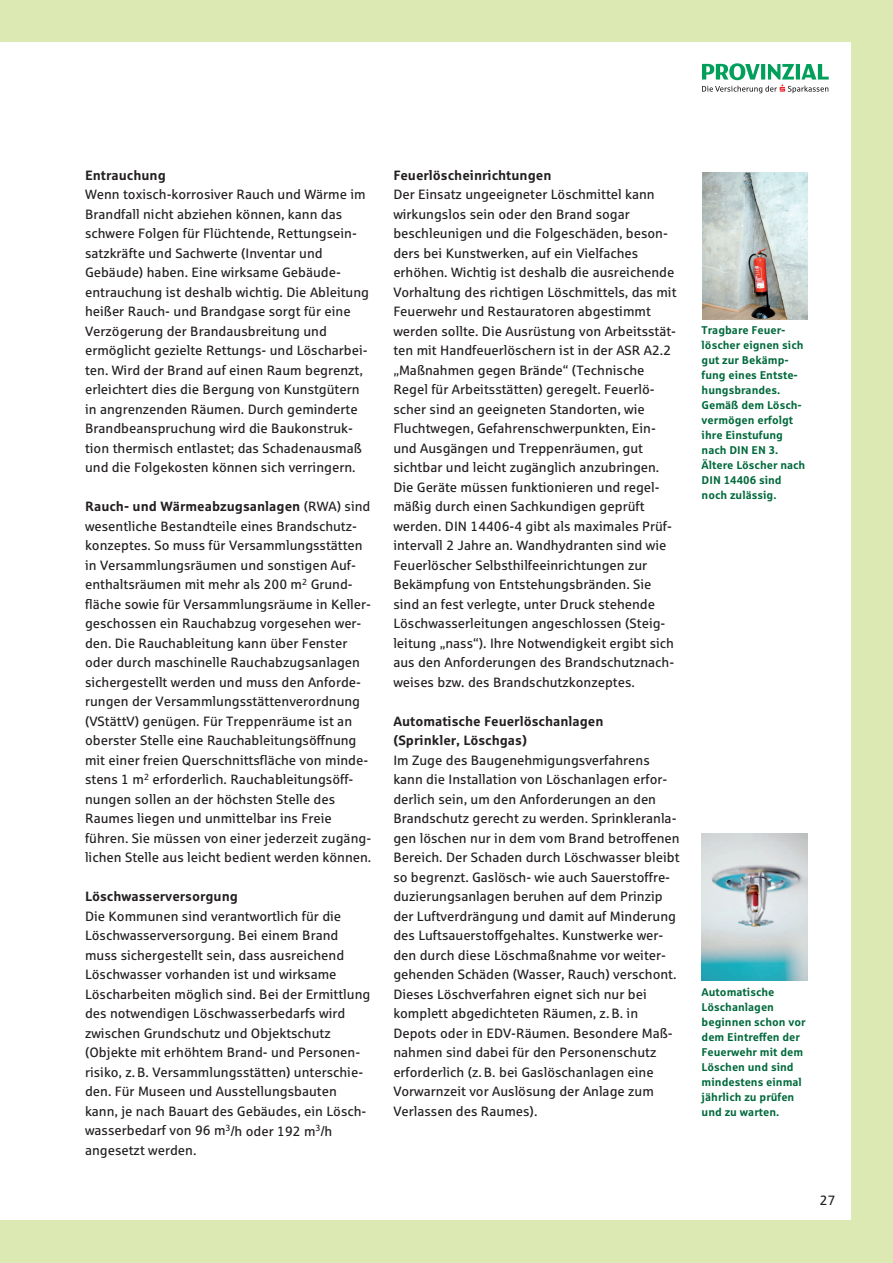
<style>
.page{position:relative;width:893px;height:1263px;background:#dce9b2}
.page>*{position:absolute;margin:0;border:0;box-sizing:border-box;transform-origin:0 0}
.t1{font:13.5px/19.5px "Sparkasse Rg";color:#231f20}
.t2{font:700 13.5px/19.5px "Sparkasse Rg";color:#231f20}
.t3{font:700 11.25px/15px "Sparkasse Rg";color:#00693b}
.s1{font-weight:700}
</style>
<div class="page">
<div style="left:0;top:43px;width:850px;height:1177px;background:#fff"></div>
<img style="left:703px;top:173px;width:105px;height:146px">
<svg style="left:702px;top:63px;width:127px;height:30px"></svg>
<img style="left:702px;top:834px;width:106px;height:146px">
<p class="t2" style="left:85px;top:165px;width:82px">Entrauchung</p>
<p class="t1" style="left:85px;top:185px;width:286px">Wenn toxisch-korrosiver Rauch und Wärme im Brandfall nicht abziehen können, kann das schwere Folgen für Flüchtende, Rettungsein&shy;satzkräfte und Sachwerte (Inventar und Gebäude) haben. Eine wirksame Gebäude&shy;entrauchung ist deshalb wichtig. Die Ableitung heißer Rauch- und Brandgase sorgt für eine Verzögerung der Brandausbreitung und ermöglicht gezielte Rettungs- und Löscharbei&shy;ten. Wird der Brand auf einen Raum begrenzt, erleichtert dies die Bergung von Kunstgütern in angrenzenden Räumen. Durch geminderte Brandbeanspruchung wird die Baukonstruk&shy;tion thermisch entlastet; das Schadenausmaß und die Folgekosten können sich verringern.</p>
<p class="t1" style="left:85px;top:497px;width:288px"><span class="s1">Rauch- und Wärmeabzugsanlagen</span> (RWA) sind wesentliche Bestandteile eines Brandschutz&shy;konzeptes. So muss für Versammlungsstätten in Versammlungsräumen und sonstigen Auf&shy;enthaltsräumen mit mehr als 200 m<sup>2</sup> Grund&shy;fläche sowie für Versammlungsräume in Keller&shy;geschossen ein Rauchabzug vorgesehen wer&shy;den. Die Rauchableitung kann über Fenster oder durch maschinelle Rauchabzugsanlagen sichergestellt werden und muss den Anforde&shy;rungen der Versammlungsstättenverordnung (VStättV) genügen. Für Treppenräume ist an oberster Stelle eine Rauchableitungsöffnung mit einer freien Querschnittsfläche von minde&shy;stens 1 m<sup>2</sup> erforderlich. Rauchableitungsöff&shy;nungen sollen an der höchsten Stelle des Raumes liegen und unmittelbar ins Freie führen. Sie müssen von einer jederzeit zugäng&shy;lichen Stelle aus leicht bedient werden können.</p>
<p class="t2" style="left:85px;top:887px;width:154px">Löschwasserversorgung</p>
<p class="t1" style="left:85px;top:906px;width:287px">Die Kommunen sind verantwortlich für die Löschwasserversorgung. Bei einem Brand muss sichergestellt sein, dass ausreichend Löschwasser vorhanden ist und wirksame Löscharbeiten möglich sind. Bei der Ermittlung des notwendigen Löschwasserbedarfs wird zwischen Grundschutz und Objektschutz (Objekte mit erhöhtem Brand- und Personen&shy;risiko, z.B. Versammlungsstätten) unterschie&shy;den. Für Museen und Ausstellungsbauten kann, je nach Bauart des Gebäudes, ein Lösch&shy;wasserbedarf von 96 m<sup>3</sup>/h oder 192 m<sup>3</sup>/h angesetzt werden.</p>
<p class="t2" style="left:393px;top:165px;width:160px">Feuerlöscheinrichtungen</p>
<p class="t1" style="left:393px;top:185px;width:285px">Der Einsatz ungeeigneter Löschmittel kann wirkungslos sein oder den Brand sogar beschleunigen und die Folgeschäden, beson&shy;ders bei Kunstwerken, auf ein Vielfaches erhöhen. Wichtig ist deshalb die ausreichende Vorhaltung des richtigen Löschmittels, das mit Feuerwehr und Restauratoren abgestimmt werden sollte. Die Ausrüstung von Arbeitsstät&shy;ten mit Handfeuerlöschern ist in der ASR A2.2 „Maßnahmen gegen Brände“ (Technische Regel für Arbeitsstätten) geregelt. Feuerlö&shy;scher sind an geeigneten Standorten, wie Fluchtwegen, Gefahrenschwerpunkten, Ein&shy;und Ausgängen und Treppenräumen, gut sichtbar und leicht zugänglich anzubringen.<br>Die Geräte müssen funktionieren und regel&shy;mäßig durch einen Sachkundigen geprüft werden. DIN 14406-4 gibt als maximales Prüf&shy;intervall 2 Jahre an. Wandhydranten sind wie Feuerlöscher Selbsthilfeeinrichtungen zur Bekämpfung von Entstehungsbränden. Sie sind an fest verlegte, unter Druck stehende Löschwasserleitungen angeschlossen (Steig&shy;leitung „nass“). Ihre Notwendigkeit ergibt sich aus den Anforderungen des Brandschutznach&shy;weises bzw. des Brandschutzkonzeptes.</p>
<p class="t2" style="left:393px;top:711px;width:212px">Automatische Feuerlöschanlagen (Sprinkler, Löschgas)</p>
<p class="t1" style="left:393px;top:750px;width:288px">Im Zuge des Baugenehmigungsverfahrens kann die Installation von Löschanlagen erfor&shy;derlich sein, um den Anforderungen an den Brandschutz gerecht zu werden. Sprinkleranla&shy;gen löschen nur in dem vom Brand betroffenen Bereich. Der Schaden durch Löschwasser bleibt so begrenzt. Gaslösch- wie auch Sauerstoffre&shy;duzierungsanlagen beruhen auf dem Prinzip der Luftverdrängung und damit auf Minderung des Luftsauerstoffgehaltes. Kunstwerke wer&shy;den durch diese Löschmaßnahme vor weiter&shy;gehenden Schäden (Wasser, Rauch) verschont.<br>Dieses Löschverfahren eignet sich nur bei komplett abgedichteten Räumen, z.B. in Depots oder in EDV-Räumen. Besondere Maß&shy;nahmen sind dabei für den Personenschutz erforderlich (z.B. bei Gaslöschanlagen eine Vorwarnzeit vor Auslösung der Anlage zum Verlassen des Raumes).</p>
<p class="t3" style="left:702px;top:323px;width:105px">Tragbare Feuer&shy;löscher eignen sich gut zur Bekämp&shy;fung eines Entste&shy;hungsbrandes.<br>Gemäß dem Lösch&shy;vermögen erfolgt ihre Einstufung nach DIN EN 3.<br>Ältere Löscher nach<br>DIN 14406 sind noch zulässig.</p>
<p class="t3" style="left:702px;top:985px;width:105px">Automatische<br>Löschanlagen beginnen schon vor dem Eintreffen der<br>Feuerwehr mit dem<br>Löschen und sind mindestens einmal jährlich zu prüfen und zu warten.</p>
<p class="t1" style="left:820px;top:1190px;width:17px">27</p>
</div>
